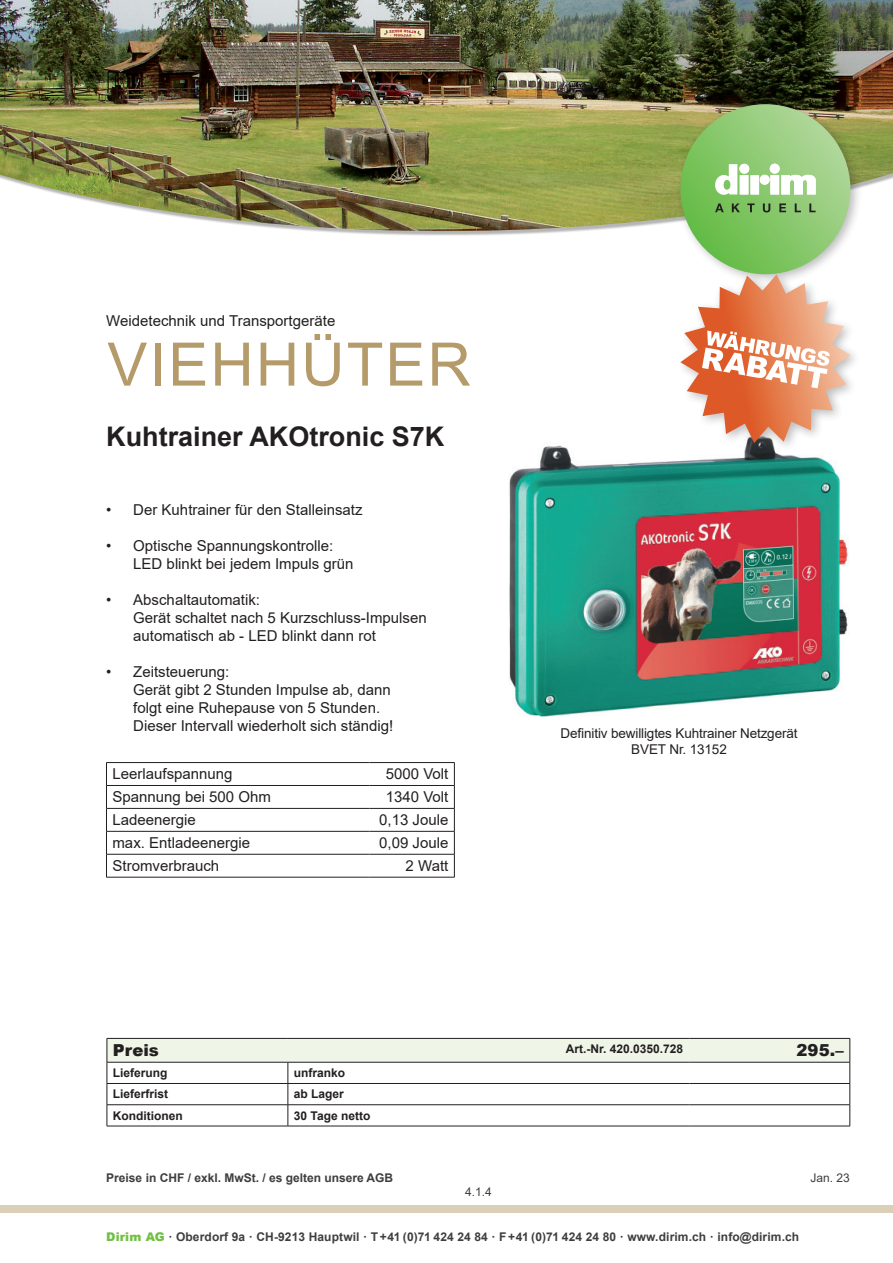
<style>
.page{position:relative;width:893px;height:1263px;background:#fff}
.page>*{position:absolute;margin:0;border:0;box-sizing:border-box;transform-origin:0 0}
.t1{font:60px "Arial";letter-spacing:.035em;color:#b59a6a}
.t2{font:700 27px "Arial";color:#231f20}
.t3{font:900 16.5px "Arial";letter-spacing:.005em;color:#231f20}
.t4{font:15px/18px "Arial";color:#231f20}
.t5{font:13.5px/16.2px "Arial";letter-spacing:-.01em;color:#231f20;text-align:center}
.t6{font:700 12px "Arial";letter-spacing:.01em;color:#3e3e3f}
.t7{font:700 12px "Arial";color:#231f20}
.t8{font:12px "Arial";color:#3e3e3f}
.s1{font-weight:900;color:#71bf44}
</style>
<div class="page">
<img style="left:0;top:0;width:893px;height:231px">
<div style="left:0;top:1205px;width:893px;height:8px;background:#dccfb7"></div>
<div style="left:674px;top:98px;width:188px;height:188px;background:#231f20;opacity:.3"></div>
<svg style="left:680px;top:104px;width:170px;height:170px;background:#89c86e"></svg>
<div style="left:750px;top:175px;width:9px;height:19px;background:#fff"></div>
<svg style="left:760px;top:164px;width:56px;height:30px"></svg>
<svg style="left:715px;top:164px;width:34px;height:31px"></svg>
<svg style="left:715px;top:203px;width:9px;height:9px"></svg>
<svg style="left:732px;top:203px;width:8px;height:9px"></svg>
<svg style="left:747px;top:203px;width:8px;height:9px"></svg>
<svg style="left:763px;top:203px;width:7px;height:9px"></svg>
<svg style="left:779px;top:203px;width:7px;height:9px"></svg>
<svg style="left:795px;top:203px;width:6px;height:9px"></svg>
<svg style="left:809px;top:203px;width:7px;height:9px"></svg>
<img style="left:509px;top:445px;width:340px;height:272px">
<hr style="left:106px;top:762px;width:263px;height:1px;background:#231f20">
<hr style="left:369px;top:762px;width:86px;height:1px;background:#231f20">
<hr style="left:106px;top:785px;width:263px;height:1px;background:#231f20">
<hr style="left:369px;top:785px;width:86px;height:1px;background:#231f20">
<hr style="left:106px;top:808px;width:263px;height:1px;background:#231f20">
<hr style="left:369px;top:808px;width:86px;height:1px;background:#231f20">
<hr style="left:106px;top:831px;width:263px;height:1px;background:#231f20">
<hr style="left:369px;top:831px;width:86px;height:1px;background:#231f20">
<hr style="left:106px;top:854px;width:263px;height:1px;background:#231f20">
<svg style="left:106px;top:763px;width:1px;height:114px"></svg>
<hr style="left:369px;top:854px;width:86px;height:1px;background:#231f20">
<svg style="left:454px;top:763px;width:1px;height:114px"></svg>
<hr style="left:106px;top:877px;width:263px;height:1px;background:#231f20">
<hr style="left:369px;top:877px;width:86px;height:1px;background:#231f20">
<svg style="left:107px;top:1038px;width:744px;height:88px"></svg>
<hr style="left:107px;top:1126px;width:181px;height:1px;background:#231f20">
<hr style="left:288px;top:1126px;width:401px;height:1px;background:#231f20">
<hr style="left:689px;top:1126px;width:161px;height:1px;background:#231f20">
<div style="left:675px;top:269px;width:186px;height:185px;background:#231f20;opacity:.3"></div>
<svg style="left:680px;top:274px;width:170px;height:169px"></svg>
<p class="t4" style="left:106px;top:311px;width:231px">Weidetechnik und Transportgeräte</p>
<h1 class="t1" style="left:107px;top:323px;width:365px">VIEHHÜTER</h1>
<h2 class="t2" style="left:106px;top:418px;width:340px">Kuhtrainer AKOtronic S7K</h2>
<p class="t4" style="left:106px;top:500px;width:258px">• Der Kuhtrainer für den Stalleinsatz</p>
<p class="t4" style="left:133px;top:536px;width:222px;text-indent:-27px">• Optische Spannungskontrolle:<br>LED blinkt bei jedem Impuls grün</p>
<p class="t4" style="left:133px;top:590px;width:295px;text-indent:-27px">• Abschaltautomatik:<br>Gerät schaltet nach 5 Kurzschluss-Impulsen automatisch ab - LED blinkt dann rot</p>
<p class="t4" style="left:133px;top:662px;width:262px;text-indent:-27px">• Zeitsteuerung:<br>Gerät gibt 2 Stunden Impulse ab, dann folgt eine Ruhepause von 5 Stunden.<br>Dieser Intervall wiederholt sich ständig!</p>
<p class="t4" style="left:112px;top:765px;width:122px">Leerlaufspannung</p>
<p class="t4" style="left:386px;top:765px;width:64px">5000 Volt</p>
<p class="t4" style="left:112px;top:788px;width:160px">Spannung bei 500 Ohm</p>
<p class="t4" style="left:386px;top:788px;width:64px">1340 Volt</p>
<p class="t4" style="left:112px;top:811px;width:85px">Ladeenergie</p>
<p class="t4" style="left:379px;top:811px;width:71px">0,13 Joule</p>
<p class="t4" style="left:112px;top:834px;width:139px">max. Entladeenergie</p>
<p class="t4" style="left:379px;top:834px;width:71px">0,09 Joule</p>
<p class="t4" style="left:112px;top:857px;width:108px">Stromverbrauch</p>
<p class="t4" style="left:406px;top:857px;width:44px">2 Watt</p>
<p class="t5" style="left:561px;top:725px;width:238px">Definitiv bewilligtes Kuhtrainer Netzgerät<br>BVET Nr. 13152</p>
<p class="t3" style="left:113px;top:1038px;width:48px">Preis</p>
<p class="t7" style="left:566px;top:1040px;width:119px">Art.-Nr. 420.0350.728</p>
<p class="t3" style="left:796px;top:1038px;width:49px">295.–</p>
<p class="t7" style="left:113px;top:1064px;width:56px">Lieferung</p>
<p class="t7" style="left:294px;top:1064px;width:53px">unfranko</p>
<p class="t7" style="left:113px;top:1086px;width:57px">Lieferfrist</p>
<p class="t7" style="left:294px;top:1086px;width:52px">ab Lager</p>
<p class="t7" style="left:113px;top:1107px;width:71px">Konditionen</p>
<p class="t7" style="left:294px;top:1107px;width:78px">30 Tage netto</p>
<p class="t6" style="left:106px;top:1169px;width:288px">Preise in CHF / exkl. MwSt. / es gelten unsere AGB</p>
<p class="t8" style="left:810px;top:1170px;width:41px">Jan. 23</p>
<p class="t8" style="left:465px;top:1183px;width:28px">4.1.4</p>
<p class="t6" style="left:106px;top:1229px;width:694px"><span class="s1">Dirim AG</span> · Oberdorf 9a · CH-9213 Hauptwil · T +41 (0)71 424 24 84 · F +41 (0)71 424 24 80 · www.dirim.ch · info@dirim.ch</p>
</div>
